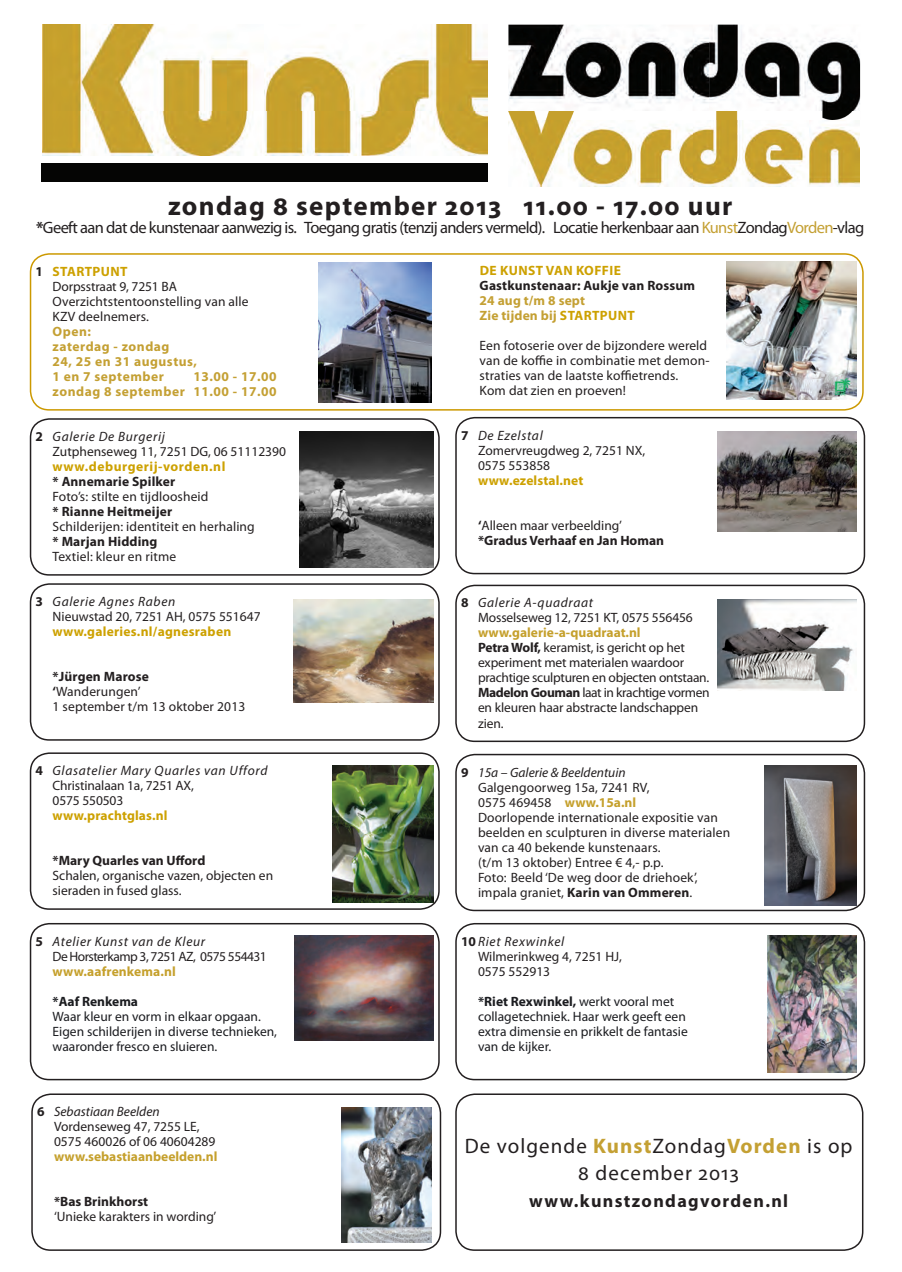
<style>
.page{position:relative;width:902px;height:1272px;background:#fff}
.page>*{position:absolute;margin:0;border:0;box-sizing:border-box;transform-origin:0 0}
.t1{font:700 27px "Myriad Pro";letter-spacing:.05em;color:#231f20}
.t2{font:21px/27px "Myriad Pro";letter-spacing:.05em;color:#231f20;text-align:center}
.t3{font:700 18px "Myriad Pro";letter-spacing:.075em;color:#231f20}
.t4{font:16.5px "Myriad Pro";letter-spacing:-.04em;color:#231f20}
.t5{font:13.5px/15px "Myriad Pro";color:#231f20}
.t6{font:13.5px/15px "Myriad Pro";color:#1b1c20}
.t7{font:700 13.5px/15px "Myriad Pro";letter-spacing:.01em;color:#231f20}
.t8{font:700 13.5px/15px "Myriad Pro";letter-spacing:.04em;color:#c4a033}
.t9{font:700 13.5px "Myriad Pro";letter-spacing:.02em;color:#cda100}
.t10{font:13.5px/15px "Myriad Pro";letter-spacing:-.04em;color:#231f20}
.t11{font:700 13.5px "Myriad Pro";color:#c5a02c}
.t12{font:700 13.5px/15px "Myriad Pro";letter-spacing:.01em;color:#c4a033}
.t13{font:700 13.5px "Myriad Pro";letter-spacing:.04em;color:#cda100}
.t14{font:700 13.5px "Myriad Pro";color:#1b1c20}
.s1{font-weight:700}
.s2{color:#c4a033}
.s3{font-weight:700;color:#cda100}
.s4{font-style:italic}
.s5{color:#cda100}
.s6{font-weight:400}
.s7{font-weight:700;color:#c5a02c}
.s8{font-weight:700;color:#c4a033}
</style>
<div class="page">
<div style="left:31px;top:1093px;width:410px;height:157px;border:2px solid #231f20;border-radius:19px"></div>
<div style="left:455px;top:753px;width:410px;height:158px;border:2px solid #231f20;border-radius:19px"></div>
<div style="left:455px;top:417px;width:410px;height:157px;border:2px solid #231f20;border-radius:19px"></div>
<div style="left:30px;top:253px;width:833px;height:157px;border:2px solid #c90;border-radius:19px"></div>
<img style="left:42px;top:24px;width:445px;height:131px">
<img style="left:508px;top:25px;width:352px;height:87px">
<img style="left:508px;top:112px;width:351px;height:74px">
<div style="left:42px;top:163px;width:446px;height:19px;background:#050504"></div>
<div style="left:30px;top:752px;width:409px;height:157px;border:2px solid #231f20;border-radius:19px"></div>
<img style="left:764px;top:765px;width:92px;height:140px">
<div style="left:30px;top:418px;width:409px;height:157px;border:2px solid #231f20;border-radius:19px"></div>
<img style="left:299px;top:432px;width:135px;height:135px">
<div style="left:455px;top:922px;width:410px;height:158px;border:2px solid #231f20;border-radius:19px"></div>
<img style="left:717px;top:432px;width:139px;height:99px">
<img style="left:319px;top:262px;width:112px;height:140px">
<div style="left:455px;top:584px;width:410px;height:158px;border:2px solid #231f20;border-radius:19px"></div>
<div style="left:30px;top:922px;width:409px;height:158px;border:2px solid #231f20;border-radius:19px"></div>
<img style="left:294px;top:935px;width:139px;height:105px">
<img style="left:332px;top:765px;width:102px;height:137px">
<img style="left:767px;top:935px;width:89px;height:136px">
<div style="left:30px;top:583px;width:409px;height:157px;border:2px solid #231f20;border-radius:19px"></div>
<img style="left:293px;top:599px;width:141px;height:103px">
<div style="left:455px;top:1093px;width:408px;height:157px;border:2px solid #231f20;border-radius:19px"></div>
<img style="left:717px;top:599px;width:139px;height:91px">
<img style="left:341px;top:1107px;width:90px;height:135px">
<img style="left:726px;top:261px;width:130px;height:139px">
<h1 class="t1" style="left:168px;top:188px;width:565px">zondag 8 september 2013 11.00 - 17.00 uur</h1>
<p class="t4" style="left:36px;top:217px;width:829px"><span class="s1">*</span>Geeft aan dat de kunstenaar aanwezig is. Toegang gratis (tenzij anders vermeld). Locatie herkenbaar aan <span class="s2">Kunst</span>Zondag<span class="s2">Vorden</span>-vlag</p>
<p class="t5" style="left:53px;top:264px;width:198px;text-indent:-17px"><span class="s1">1</span> <span class="s3">STARTPUNT<br></span>Dorpsstraat 9, 7251 BA<br>Overzichtstentoonstelling van alle<br>KZV deelnemers.</p>
<p class="t8" style="left:53px;top:323px;width:146px">Open:<br>zaterdag - zondag<br>24, 25 en 31 augustus,<br>1 en 7 september</p>
<p class="t8" style="left:53px;top:368px;width:225px;text-align:right">13.00 - 17.00<br>zondag 8 september 11.00 - 17.00</p>
<p class="t5" style="left:53px;top:429px;width:235px;text-indent:-17px"><span class="s1">2</span> <span class="s4">Galerie De Burgerij<br></span>Zutphenseweg 11, 7251 DG, 06 51112390</p>
<p class="t13" style="left:53px;top:457px;width:174px">www.deburgerij-vorden.nl</p>
<p class="t7" style="left:53px;top:473px;width:124px">* Annemarie Spilker</p>
<p class="t5" style="left:53px;top:489px;width:157px">Foto’s: stilte en tijdloosheid</p>
<p class="t7" style="left:53px;top:503px;width:121px">* Rianne Heitmeijer</p>
<p class="t5" style="left:53px;top:519px;width:204px">Schilderijen: identiteit en herhaling</p>
<p class="t7" style="left:53px;top:533px;width:106px">* Marjan Hidding</p>
<p class="t5" style="left:53px;top:549px;width:125px">Textiel: kleur en ritme</p>
<p class="t5" style="left:53px;top:594px;width:209px;text-indent:-17px"><span class="s1">3</span> <span class="s4">Galerie Agnes Raben<br></span>Nieuwstad 20, 7251 AH, 0575 551647</p>
<p class="t9" style="left:53px;top:622px;width:180px">www.galeries.nl/agnesraben</p>
<p class="t5" style="left:53px;top:669px;width:194px"><span class="s1">*Jürgen Marose<br>‘</span>Wanderungen’<br>1 september t/m 13 oktober 2013</p>
<p class="t5" style="left:53px;top:763px;width:216px;text-indent:-17px"><span class="s1">4</span> <span class="s4">Glasatelier Mary Quarles van Ufford<br></span>Christinalaan 1a, 7251 AX,<br>0575 550503</p>
<p class="t9" style="left:53px;top:806px;width:116px">www.prachtglas.nl</p>
<p class="t7" style="left:53px;top:852px;width:154px">*Mary Quarles van Ufford</p>
<p class="t5" style="left:53px;top:868px;width:222px">Schalen, organische vazen, objecten en sieraden in fused glass.</p>
<p class="t10" style="left:53px;top:933px;width:216px;text-indent:-17px"><span class="s1">5</span> <span class="s4">Atelier Kunst van de Kleur<br></span>De Horsterkamp 3, 7251 AZ, 0575 554431</p>
<p class="t11" style="left:53px;top:962px;width:125px">www.aafrenkema.nl</p>
<p class="t14" style="left:53px;top:992px;width:87px">*Aaf Renkema</p>
<p class="t6" style="left:53px;top:1008px;width:226px">Waar kleur en vorm in elkaar opgaan.<br>Eigen schilderijen in diverse technieken, waaronder fresco en sluieren.</p>
<p class="t5" style="left:54px;top:1103px;width:163px;text-indent:-17px"><span class="s1">6</span> <span class="s4">Sebastiaan Beelden<br></span>Vordenseweg 47, 7255 LE,<br>0575 460026 of 06 40604289</p>
<p class="t11" style="left:54px;top:1147px;width:165px">www.sebastiaanbeelden.nl</p>
<p class="t7" style="left:54px;top:1193px;width:96px">*Bas Brinkhorst</p>
<p class="t5" style="left:54px;top:1208px;width:164px">‘Unieke karakters in wording’</p>
<p class="t9" style="left:479px;top:262px;width:143px">DE KUNST VAN KOFFIE</p>
<p class="t7" style="left:479px;top:277px;width:217px">Gastkunstenaar: Aukje van Rossum</p>
<p class="t12" style="left:479px;top:292px;width:157px">24 aug t/m 8 sept<br>Zie tijden bij <span class="s5">STARTPUNT</span></p>
<p class="t5" style="left:479px;top:338px;width:231px">Een fotoserie over de bijzondere wereld van de koffie in combinatie met demon&shy;straties van de laatste koffietrends.<br>Kom dat zien en proeven!</p>
<p class="t5" style="left:478px;top:427px;width:169px;text-indent:-17px"><span class="s1">7</span> <span class="s4">De Ezelstal<br></span>Zomervreugdweg 2, 7251 NX,<br>0575 553858</p>
<p class="t9" style="left:478px;top:471px;width:107px">www.ezelstal.net</p>
<p class="t7" style="left:478px;top:517px;width:187px">‘<span class="s6">Alleen maar verbeelding’ </span>*Gradus Verhaaf en Jan Homan</p>
<p class="t5" style="left:478px;top:595px;width:216px;text-indent:-17px"><span class="s1">8</span> <span class="s4">Galerie A-quadraat<br></span>Mosselseweg 12, 7251 KT, 0575 556456</p>
<p class="t5" style="left:478px;top:625px;width:233px"><span class="s7">www.galerie-a-quadraat.nl<br></span><span class="s1">Petra Wolf,</span> keramist, is gericht op het experiment met materialen waardoor prachtige sculpturen en objecten ontstaan.<br><span class="s1">Madelon Gouman</span> laat in krachtige vormen en kleuren haar abstracte landschappen zien.</p>
<p class="t5" style="left:478px;top:764px;width:254px;text-indent:-17px"><span class="s1">9</span> <span class="s4">15a – Galerie &amp; Beeldentuin<br></span>Galgengoorweg 15a, 7241 RV,<br>0575 469458 <span class="s7">www.15a.nl<br></span>Doorlopende internationale expositie van beelden en sculpturen in diverse materialen van ca 40 bekende kunstenaars.<br>(t/m 13 oktober) Entree € 4,- p.p.<br>Foto: Beeld ‘De weg door de driehoek’, impala graniet, <span class="s1">Karin van Ommeren</span>.</p>
<p class="t5" style="left:478px;top:933px;width:145px;text-indent:-17px"><span class="s1">10</span><span class="s4">Riet Rexwinkel<br></span>Wilmerinkweg 4, 7251 HJ,<br>0575 552913</p>
<p class="t6" style="left:478px;top:993px;width:211px"><span class="s1">*Riet Rexwinkel,</span> werkt vooral met collagetechniek. Haar werk geeft een extra dimensie en prikkelt de fantasie van de kijker.</p>
<h2 class="t2" style="left:464px;top:1132px;width:389px">De volgende <span class="s8">Kunst</span>Zondag<span class="s8">Vorden</span> is op<br>8 december 2013</h2>
<h3 class="t3" style="left:529px;top:1189px;width:261px">www.kunstzondagvorden.nl</h3>
</div>
